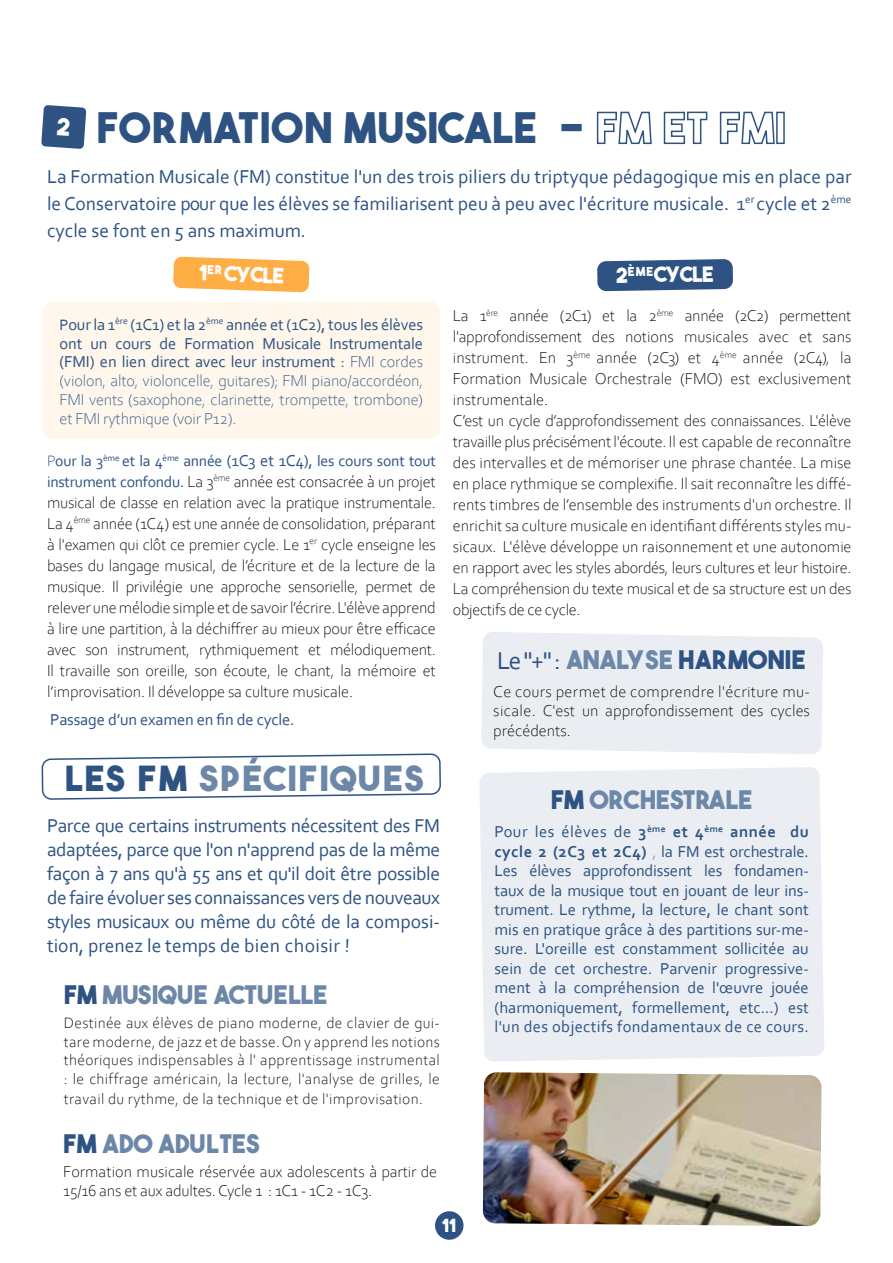
<style>
.page{position:relative;width:893px;height:1263px;background:#fff}
.page>*{position:absolute;margin:0;border:0;box-sizing:border-box;transform-origin:0 0}
.t1{font:700 42px "The Bold Font";letter-spacing:.02em;color:#2e5383}
.t2{font:700 34.5px "The Bold Font";letter-spacing:.04em;color:#6d87a8;scale:1.04 1}
.t3{font:700 25.5px "The Bold Font";color:#6d87a8}
.t4{font:700 25.5px "The Bold Font";letter-spacing:.02em;color:#2e5383}
.t5{font:700 21px "The Bold Font";color:#fff}
.t6{font:19.5px/24px "Corbel";color:#2e5383;text-align:justify}
.t7{font:700 18px "The Bold Font";color:#fff}
.t8{font:300 16.5px/21px "Corbel";color:#000;text-align:justify}
.t9{font:16.5px/19.5px "Corbel";color:#2e5383;text-align:justify}
.t10{font:300 16.5px/18.8px "Corbel";letter-spacing:-.01em;color:#2e5383;text-align:justify}
.t11{font:300 15.75px/18.9px "Corbel";letter-spacing:.02em;color:#000;text-align:justify}
.t12{font:15.75px "Corbel";letter-spacing:-.015em;color:#2e5383}
.s1{color:#fff}
.s2{font-weight:400;font-size:15.75px}
.s3{font-weight:400}
.s4{font-weight:300}
.s5{font-size:16.5px}
.s6{font-weight:400;font-size:15.75px;color:#2e5383}
.s7{color:#2e5383}
.s8{font-family:"Corbel";font-weight:400}
.s9{color:#6d87a8}
.s10{font-weight:700}
</style>
<div class="page">
<div style="left:435px;top:1211px;width:28px;height:29px;background:#2e5383;border-radius:50%"></div>
<svg style="left:41px;top:754px;width:400px;height:46px"></svg>
<div style="left:43px;top:302px;width:397px;height:137px;background:#fff7ec;border-radius:10px"></div>
<svg style="left:173px;top:257px;width:136px;height:35px;background:#ffb75c"></svg>
<svg style="left:597px;top:259px;width:136px;height:32px;background:#3f618d"></svg>
<div style="left:479px;top:767px;width:345px;height:295px;background:#eaeef2"></div>
<img style="left:483px;top:1072px;width:338px;height:154px">
<div style="left:481px;top:632px;width:342px;height:122px;background:#eaeef2"></div>
<svg style="left:41px;top:105px;width:45px;height:44px;background:#476791"></svg>
<h1 class="t1" style="left:96px;top:102px;width:691px"><span class="s1">FORMATION</span> MUSICALE - FM ET FMI</h1>
<p class="t6" style="left:47px;top:162px;width:806px;line-height:27px">La Formation Musicale (FM) constitue l'un des trois piliers du triptyque pédagogique mis en place par le Conservatoire pour que les élèves se familiarisent peu à peu avec l'écriture musicale. 1<sup>er</sup> cycle et 2<sup>ème </sup>cycle se font en 5 ans maximum.</p>
<p class="t5" style="left:198px;top:259px;width:88px;rotate:2deg">1<sup>ER</sup> CYCLE</p>
<p class="t5" style="left:616px;top:262px;width:100px;rotate:-1deg">2<sup>ÈME</sup>CYCLE</p>
<p class="t10" style="left:60px;top:314px;width:365px"><span class="s2">P</span><span class="s3">our la 1</span><sup>ère</sup> <span class="s3">(1C1) et la 2</span><sup>ème</sup> <span class="s3">année et (1C2), tous les élèves ont un cours de Formation Musicale Instrumentale (FMI) en lien direct avec leur instrument</span> <span class="s2">:</span> FMI cordes (violon, alto, violoncelle, guitares); FMI piano/accordéon, FMI vents (saxophone, clarinette, trompette, trombone) et FMI rythmique (voir P12).</p>
<p class="t12" style="left:47px;top:451px;width:390px"><span class="s4">P</span>our la 3<sup>ème</sup> et la 4<sup>ème</sup> année <span class="s5">(1C3 et 1C4)</span>, les cours sont tout</p>
<p class="t8" style="left:47px;top:470px;width:390px"><span class="s6">instrument confondu.</span> La 3<sup>ème</sup> année est consacrée à un projet musical de classe en relation avec la pratique instrumentale.<br>La 4<sup>ème</sup> année (1C4) est une année de consolidation, préparant à l'examen qui clôt ce premier cycle. Le 1<sup>er</sup> cycle enseigne les bases du langage musical, de l’écriture et de la lecture de la musique. Il privilégie une approche sensorielle, permet de relever une mélodie simple et de savoir l’écrire. L'élève apprend à lire une partition, à la déchiffrer au mieux pour être efficace avec son instrument, rythmiquement et mélodiquement.<br>Il travaille son oreille, son écoute, le chant, la mémoire et l’improvisation. Il développe sa culture musicale.</p>
<p class="t9" style="left:50px;top:709px;width:246px">Passage d’un examen en fin de cycle.</p>
<h2 class="t2" style="left:65px;top:757px;width:346px"><span class="s1">LES FM</span> SPÉCIFIQUES</h2>
<p class="t6" style="left:47px;top:813px;width:395px">Parce que certains instruments nécessitent des FM adaptées, parce que l'on n'apprend pas de la même façon à 7 ans qu'à 55 ans et qu'il doit être possible de faire évoluer ses connaissances vers de nouveaux styles musicaux ou même du côté de la composi&shy;tion, prenez le temps de bien choisir !</p>
<h3 class="t3" style="left:64px;top:978px;width:265px"><span class="s7">FM</span> MUSIQUE ACTUELLE</h3>
<p class="t11" style="left:64px;top:1013px;width:378px">Destinée aux élèves de piano moderne, de clavier de gui&shy;tare moderne, de jazz et de basse. On y apprend les notions théoriques indispensables à l' apprentissage instrumental : le chiffrage américain, la lecture, l'analyse de grilles, le travail du rythme, de la technique et de l'improvisation.</p>
<h3 class="t3" style="left:63px;top:1128px;width:198px"><span class="s7">FM</span> ADO ADULTES</h3>
<p class="t8" style="left:63px;top:1162px;width:375px;line-height:18.8px">Formation musicale réservée aux adolescents à partir de<br>15/16 ans et aux adultes. Cycle 1 : 1C1 - 1C2 - 1C3.</p>
<p class="t8" style="left:453px;top:305px;width:400px;text-align:left">La 1<sup>ère</sup> année (2C1) et la 2<sup>ème</sup> année (2C2) permettent l'approfondissement des notions musicales avec et sans instrument. En 3<sup>ème</sup> année (2C3) et 4<sup>ème</sup> année (2C4), la Formation Musicale Orchestrale (FMO) est exclusivement instrumentale.<br>C’est un cycle d’approfondissement des connaissances. L'élève travaille plus précisément l'écoute. Il est capable de reconnaître des intervalles et de mémoriser une phrase chantée. La mise en place rythmique se complexifie. Il sait reconnaître les diffé&shy;rents timbres de l’ensemble des instruments d'un orchestre. Il enrichit sa culture musicale en identifiant différents styles mu&shy;sicaux. L'élève développe un raisonnement et une autonomie en rapport avec les styles abordés, leurs cultures et leur histoire.<br>La compréhension du texte musical et de sa structure est un des objectifs de ce cycle.</p>
<h3 class="t4" style="left:497px;top:643px;width:311px"><span class="s8">Le "+" :</span> <span class="s9">ANALYSE</span> HARMONIE</h3>
<p class="t8" style="left:493px;top:681px;width:318px;line-height:19.5px">Ce cours permet de comprendre l'écriture mu&shy;sicale. C'est un approfondissement des cycles précédents.</p>
<h3 class="t3" style="left:551px;top:784px;width:203px"><span class="s7">FM</span> ORCHESTRALE</h3>
<p class="t9" style="left:494px;top:821px;width:316px">Pour les élèves de <span class="s10">3</span><sup>ème</sup> <span class="s10">et 4</span><sup>ème</sup> <span class="s10">année du cycle 2 (2C3 et 2C4)</span> <span class="s4">,</span> la FM est orchestrale.<br>Les élèves approfondissent les fondamen&shy;taux de la musique tout en jouant de leur ins&shy;trument. Le rythme, la lecture, le chant sont mis en pratique grâce à des partitions sur-me&shy;sure. L'oreille est constamment sollicitée au sein de cet orchestre. Parvenir progressive&shy;ment à la compréhension de l'œuvre jouée (harmoniquement, formellement, etc...) est l'un des objectifs fondamentaux de ce cours.</p>
<p class="t7" style="left:441px;top:1214px;width:17px">11</p>
</div>
